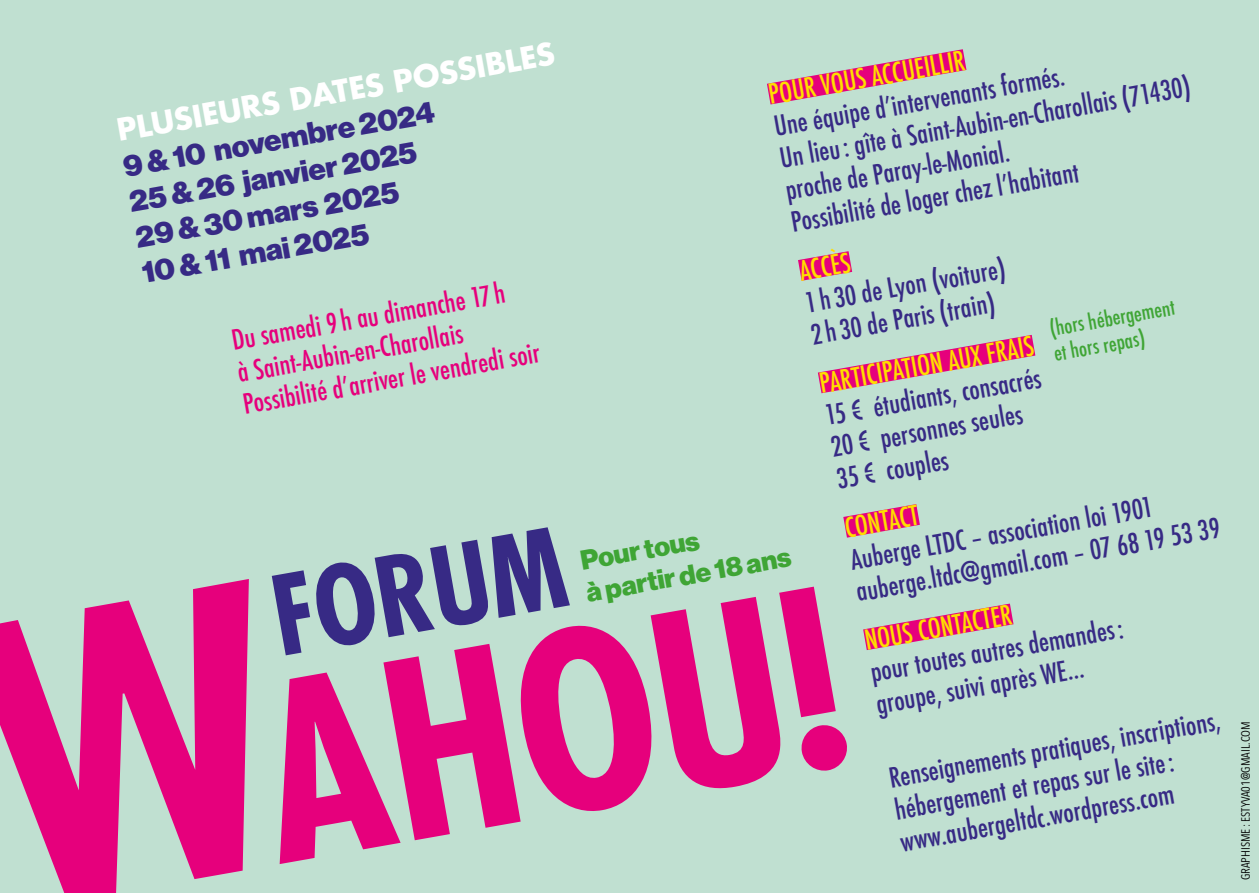
<style>
.page{position:relative;width:1259px;height:893px;background:#c0e0d1}
.page>*{position:absolute;margin:0;border:0;box-sizing:border-box;transform-origin:0 0}
.t1{font:30px/36px "N Haas Grotesk DS Pro 95 Blk";color:#372a85}
.t2{font:700 30px "Futura Std";color:#fff}
.t3{font:500 condensed 27px/32.4px "Futura";color:#372a85}
.t4{font:500 condensed 27px/32.4px "Futura";color:#e6007c}
.t5{font:500 condensed 27px "Futura";color:#fd0}
.t6{font:27px/32.4px "N Haas Grotesk DS Pro 95 Blk";color:#3fa535}
.t7{font:500 condensed 21px/25.2px "Futura";color:#3fa535}
.t8{font:12px "Avenir Next Condensed";color:#000}
</style>
<div class="page">
<svg style="left:767px;top:49px;width:200px;height:56px"></svg>
<svg style="left:798px;top:251px;width:55px;height:30px"></svg>
<svg style="left:817px;top:335px;width:219px;height:59px"></svg>
<svg style="left:843px;top:504px;width:77px;height:34px"></svg>
<svg style="left:863px;top:603px;width:151px;height:47px"></svg>
<svg style="left:272px;top:527px;width:291px;height:52px"></svg>
<svg style="left:0;top:579px;width:847px;height:314px"></svg>
<p class="t2" style="left:114px;top:111px;width:445px;rotate:-10deg">PLUSIEURS DATES POSSIBLES</p>
<p class="t1" style="left:120px;top:149px;width:317px;rotate:-10deg">9 &amp; 10 novembre 2024<br>25 &amp; 26 janvier 2025<br>29 &amp; 30 mars 2025<br>10 &amp; 11 mai 2025</p>
<p class="t4" style="left:229px;top:325px;width:302px;rotate:-10deg">Du samedi 9 h au dimanche 17 h<br>à Saint-Aubin-en-Charollais<br>Possibilité d’arriver le vendredi soir</p>
<p class="t5" style="left:766px;top:78px;width:200px;rotate:-10deg">POUR VOUS ACCUEILLIR</p>
<p class="t3" style="left:771px;top:111px;width:418px;rotate:-10deg">Une équipe d’intervenants formés.<br>Un lieu : gîte à Saint-Aubin-en-Charollais (71430) proche de Paray-le-Monial.<br>Possibilité de loger chez l’habitant</p>
<p class="t5" style="left:797px;top:254px;width:53px;rotate:-10deg">ACCÈS</p>
<p class="t3" style="left:802px;top:287px;width:204px;rotate:-10deg">1 h 30 de Lyon (voiture)<br>2 h 30 de Paris (train)</p>
<p class="t7" style="left:1047px;top:316px;width:128px;rotate:-10deg">(hors hébergement et hors repas)</p>
<p class="t5" style="left:816px;top:366px;width:219px;rotate:-10deg">PARTICIPATION AUX FRAIS</p>
<p class="t3" style="left:822px;top:400px;width:220px;rotate:-10deg">15 € étudiants, consacrés<br>20 € personnes seules<br>35 € couples</p>
<p class="t5" style="left:842px;top:511px;width:76px;rotate:-10deg">CONTACT</p>
<p class="t3" style="left:848px;top:544px;width:370px;rotate:-10deg">Auberge LTDC – association loi 1901 auberge.ltdc@gmail.com – 07 68 19 53 39</p>
<p class="t5" style="left:862px;top:623px;width:150px;rotate:-10deg">NOUS CONTACTER</p>
<p class="t6" style="left:578px;top:545px;width:209px;rotate:-10deg">Pour tous<br>à partir de 18 ans</p>
<p class="t3" style="left:868px;top:656px;width:258px;rotate:-10deg">pour toutes autres demandes: groupe, suivi après WE…</p>
<p class="t3" style="left:886px;top:762px;width:337px;rotate:-10deg">Renseignements pratiques, inscriptions, hébergement et repas sur le site: www.aubergeltdc.wordpress.com</p>
<p class="t8" style="left:1235px;top:880px;width:160px;rotate:-90deg">GRAPHISME : ESTYVA01@GMAIL.COM</p>
</div>
